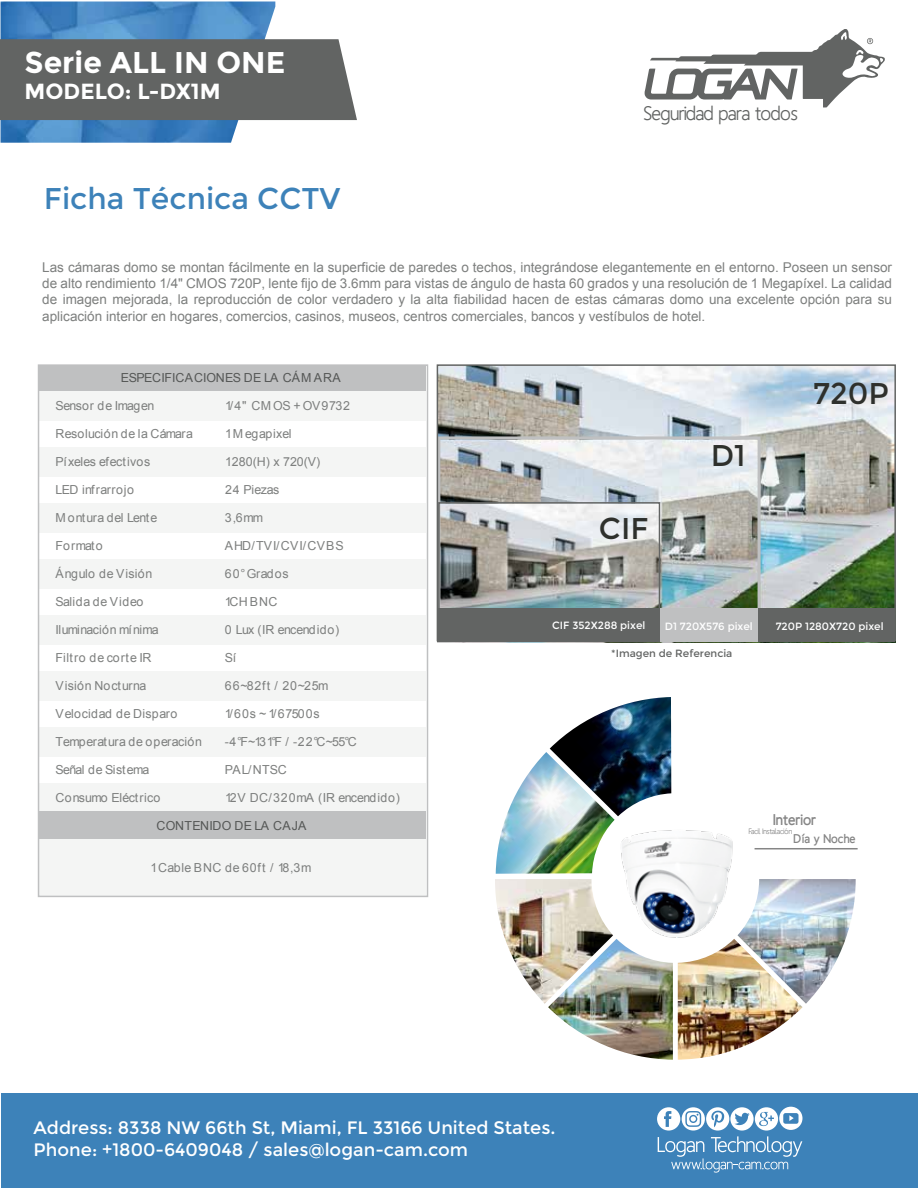
<style>
.page{position:relative;width:918px;height:1188px;background:#fff}
.page>*{position:absolute;margin:0;border:0;box-sizing:border-box;transform-origin:0 0}
.t1{font:30px "Montserrat";color:#3d82b9}
.t2{font:700 30px "Montserrat";color:#fff}
.t3{font:30px "Montserrat";color:#2e302c}
.t4{font:700 21.9px "Montserrat";color:#fff}
.t5{font:19.5px "Homizio";color:#626463}
.t6{font:18px/21.6px "Montserrat";color:#fff}
.t7{font:900 15.45px "Homizio";color:#858585}
.t8{font:13.5px/16.2px "Arial";color:#7d7f7e;text-align:justify}
.t9{font:900 12.6px "Homizio";color:#858585}
.t10{font:12.45px "Arial";letter-spacing:.025em;color:#7d7f7e}
.t11{font:12.45px "Arial";letter-spacing:.07em;color:#7d7f7e}
.t12{font:12.45px "Arial";letter-spacing:.02em;color:#555756}
.t13{font:12.45px "Arial";color:#7d7f7e}
.t14{font:12.45px "Arial";letter-spacing:-.055em;color:#7d7f7e}
.t15{font:12.45px "Arial";letter-spacing:-.04em;color:#7d7f7e}
.t16{font:12.45px "Arial";letter-spacing:-.025em;color:#7d7f7e}
.t17{font:12.45px "Arial";letter-spacing:.085em;color:#7d7f7e}
.t18{font:12.45px "Arial";letter-spacing:.045em;color:#7d7f7e}
.t19{font:12.45px "Arial";letter-spacing:.055em;color:#7d7f7e}
.t20{font:12.45px "Arial";letter-spacing:-.02em;color:#7d7f7e}
.t21{font:10.5px "Montserrat";color:#fff}
.t22{font:10.5px "Montserrat";color:#626463}
.t23{font:7.8px "Homizio";color:#858585}
</style>
<div class="page">
<img style="left:1px;top:2px;width:274px;height:141px">
<div style="left:0;top:39px;width:357px;height:81px;background:#626463"></div>
<div style="left:1px;top:1094px;width:917px;height:94px;background:#3d82b9"></div>
<svg style="left:657px;top:1107px;width:145px;height:66px"></svg>
<img style="left:440px;top:367px;width:453px;height:242px">
<div style="left:437px;top:436px;width:324px;height:206px;border:3px solid #bfc0c1"></div>
<div style="left:438px;top:502px;width:222px;height:139px;border:2px solid #626463"></div>
<div style="left:437px;top:364px;width:459px;height:277px;border:2px solid #626463"></div>
<div style="left:437px;top:609px;width:458px;height:33px;background:#626463"></div>
<div style="left:437px;top:609px;width:321px;height:33px;background:#bfc0c1"></div>
<div style="left:437px;top:609px;width:223px;height:33px;background:#626463"></div>
<img style="left:548px;top:939px;width:125px;height:121px">
<img style="left:495px;top:879px;width:118px;height:125px">
<img style="left:738px;top:879px;width:118px;height:125px">
<img style="left:678px;top:939px;width:125px;height:121px">
<hr style="left:755px;top:848px;width:103px;height:1px;background:#858585">
<div style="left:39px;top:365px;width:387px;height:28px;background:#bfc0c1"></div>
<div style="left:39px;top:392px;width:387px;height:29px;background:#f4f5f4"></div>
<div style="left:39px;top:447px;width:387px;height:30px;background:#f4f5f4"></div>
<div style="left:39px;top:503px;width:387px;height:30px;background:#f4f5f4"></div>
<div style="left:39px;top:559px;width:387px;height:30px;background:#f4f5f4"></div>
<div style="left:39px;top:615px;width:387px;height:30px;background:#f4f5f4"></div>
<div style="left:39px;top:671px;width:387px;height:30px;background:#f4f5f4"></div>
<div style="left:39px;top:727px;width:387px;height:30px;background:#f4f5f4"></div>
<div style="left:39px;top:783px;width:387px;height:30px;background:#f4f5f4"></div>
<div style="left:39px;top:811px;width:387px;height:29px;background:#bfc0c1"></div>
<div style="left:39px;top:839px;width:387px;height:57px;background:#f4f5f4"></div>
<div style="left:38px;top:364px;width:390px;height:533px;border:2px solid #bfc0c1"></div>
<img style="left:618px;top:830px;width:116px;height:111px">
<img style="left:496px;top:752px;width:119px;height:122px">
<img style="left:550px;top:697px;width:121px;height:119px">
<svg style="left:645px;top:29px;width:240px;height:79px"></svg>
<h1 class="t2" style="left:25px;top:45px;width:262px">Serie ALL IN ONE</h1>
<h2 class="t4" style="left:25px;top:78px;width:198px">MODELO: L-DX1M</h2>
<h1 class="t1" style="left:44px;top:181px;width:298px">Ficha Técnica CCTV</h1>
<h3 class="t5" style="left:644px;top:102px;width:155px">Seguridad para todos</h3>
<p class="t8" style="left:42px;top:259px;width:851px">Las cámaras domo se montan fácilmente en la superficie de paredes o techos, integrándose elegantemente en el entorno. Poseen un sensor de alto rendimiento 1/4" CMOS 720P, lente fijo de 3.6mm para vistas de ángulo de hasta 60 grados y una resolución de 1 Megapíxel. La calidad de imagen mejorada, la reproducción de color verdadero y la alta fiabilidad hacen de estas cámaras domo una excelente opción para su aplicación interior en hogares, comercios, casinos, museos, centros comerciales, bancos y vestíbulos de hotel.</p>
<p class="t12" style="left:121px;top:370px;width:221px">ESPECIFICACIONES DE LA CÁM ARA</p>
<p class="t15" style="left:56px;top:398px;width:100px">Sensor de Imagen</p>
<p class="t18" style="left:225px;top:398px;width:127px">1/4" CMOS +OV9732</p>
<p class="t10" style="left:56px;top:426px;width:139px">Resolución de la Cámara</p>
<p class="t10" style="left:225px;top:426px;width:68px">1M egapixel</p>
<p class="t13" style="left:56px;top:454px;width:96px">Píxeles efectivos</p>
<p class="t10" style="left:225px;top:454px;width:97px">1280(H) x 720(V)</p>
<p class="t10" style="left:56px;top:482px;width:80px">LED infrarrojo</p>
<p class="t20" style="left:225px;top:482px;width:56px">24 Piezas</p>
<p class="t14" style="left:56px;top:510px;width:103px">M ontura del Lente</p>
<p class="t10" style="left:225px;top:510px;width:40px">3,6mm</p>
<p class="t10" style="left:56px;top:537px;width:49px">Formato</p>
<p class="t17" style="left:225px;top:537px;width:120px">AHD/TVI/CVI/CVBS</p>
<p class="t10" style="left:56px;top:565px;width:99px">Ángulo de Visión</p>
<p class="t19" style="left:225px;top:565px;width:65px">60°Grados</p>
<p class="t10" style="left:56px;top:593px;width:89px">Salida de Video</p>
<p class="t10" style="left:225px;top:593px;width:54px">1CH BNC</p>
<p class="t16" style="left:56px;top:621px;width:105px">Iluminación mínima</p>
<p class="t14" style="left:225px;top:621px;width:116px">0 Lux (IR encendido)</p>
<p class="t10" style="left:55px;top:649px;width:98px">Filtro de corte IR</p>
<p class="t10" style="left:225px;top:649px;width:13px">Sí</p>
<p class="t10" style="left:55px;top:677px;width:92px">Visión Nocturna</p>
<p class="t11" style="left:225px;top:677px;width:105px">66~82ft / 20~25m</p>
<p class="t10" style="left:55px;top:705px;width:123px">Velocidad de Disparo</p>
<p class="t11" style="left:225px;top:705px;width:96px">1/60s ~1/67500s</p>
<p class="t10" style="left:55px;top:733px;width:148px">Temperatura de operación</p>
<p class="t10" style="left:225px;top:733px;width:133px">-4°F~131°F / -22°C~55°C</p>
<p class="t15" style="left:55px;top:761px;width:95px">Señal de Sistema</p>
<p class="t10" style="left:225px;top:761px;width:63px">PAL/NTSC</p>
<p class="t13" style="left:55px;top:789px;width:107px">Consumo Eléctrico</p>
<p class="t10" style="left:225px;top:789px;width:177px">12V DC/320mA (IR encendido)</p>
<p class="t12" style="left:157px;top:817px;width:151px">CONTENIDO DE LA CAJA</p>
<p class="t11" style="left:150px;top:859px;width:163px">1Cable BNC de 60ft / 18,3m</p>
<h1 class="t3" style="left:599px;top:511px;width:51px">CIF</h1>
<h1 class="t3" style="left:711px;top:438px;width:36px">D1</h1>
<h1 class="t3" style="left:813px;top:377px;width:77px">720P</h1>
<p class="t21" style="left:552px;top:619px;width:95px">CIF 352X288 pixel</p>
<p class="t21" style="left:665px;top:621px;width:90px">D1 720X576 pixel</p>
<p class="t21" style="left:776px;top:621px;width:109px">720P 1280X720 pixel</p>
<p class="t22" style="left:611px;top:647px;width:123px">*Imagen de Referencia</p>
<p class="t7" style="left:773px;top:811px;width:44px">Interior</p>
<p class="t9" style="left:794px;top:831px;width:63px">Día y Noche</p>
<p class="t23" style="left:749px;top:826px;width:45px">Facil Instalación</p>
<h3 class="t6" style="left:34px;top:1117px;width:523px">Address: 8338 NW 66th St, Miami, FL 33166 United States.<br>Phone: +1800-6409048 / sales@logan-cam.com</h3>
</div>
